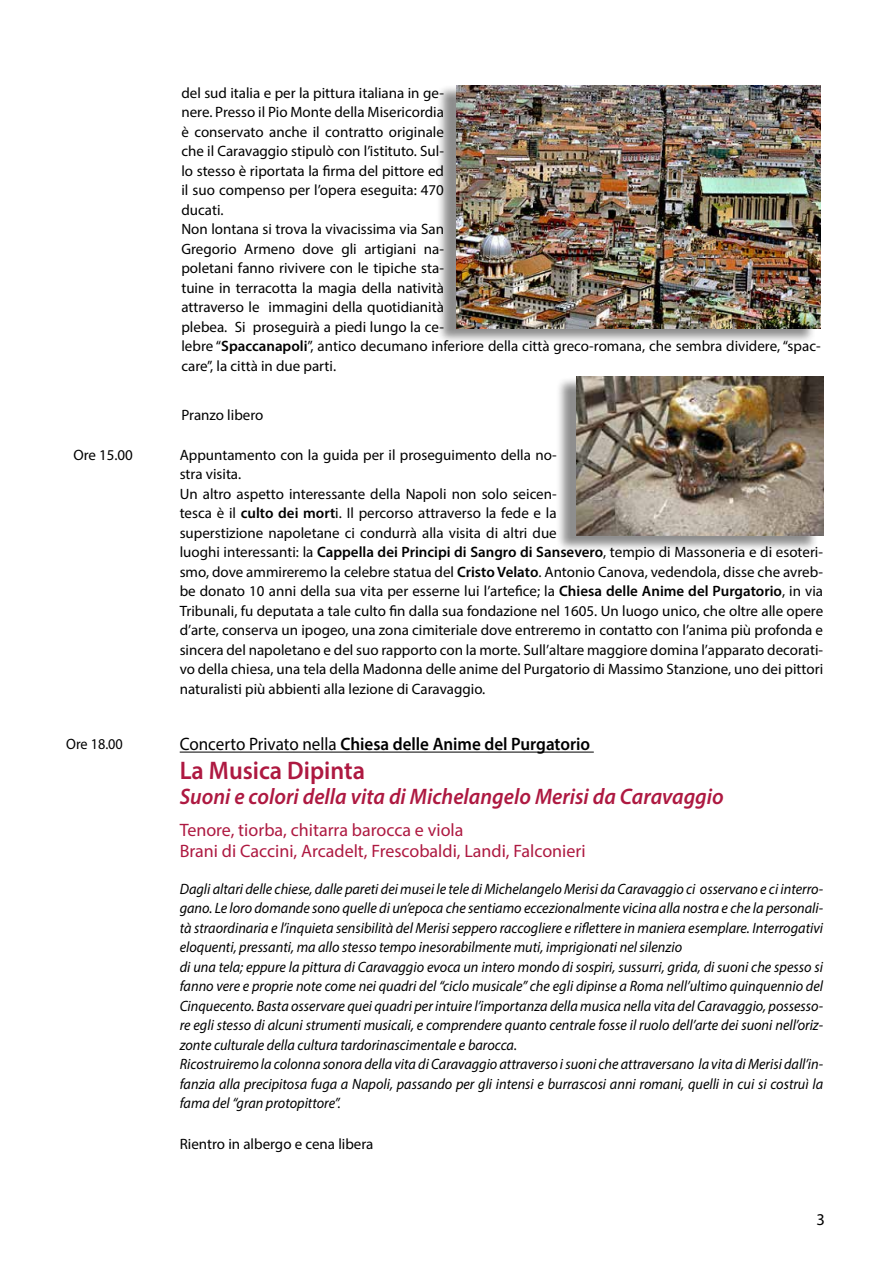
<style>
.page{position:relative;width:893px;height:1263px;background:#fff}
.page>*{position:absolute;margin:0;border:0;box-sizing:border-box;transform-origin:0 0}
.t1{font:600 25.5px "Myriad Pro";color:#ae1941;scale:.95 1}
.t2{font:italic 600 22.5px "Myriad Pro";color:#ae1941;scale:.95 1}
.t3{font:18px/21px "Myriad Pro";color:#ae1941}
.t4{font:600 18px "Myriad Pro";color:#000;scale:.95 1}
.t5{font:16.5px "Myriad Pro";color:#000}
.t6{font:15px/19.5px "Myriad Pro";color:#000}
.t7{font:italic 15px/19.5px "Myriad Pro";color:#000;scale:.95 1}
.t8{font:15px "Myriad Pro";color:#000;scale:.95 1}
.s1{font-weight:600}
.s2{font-weight:400}
</style>
<div class="page">
<div style="left:436px;top:85px;width:380px;height:259px;background:#000;opacity:.45"></div>
<img style="left:457px;top:85px;width:364px;height:243px">
<div style="left:556px;top:376px;width:263px;height:176px;background:#000;opacity:.45"></div>
<img style="left:577px;top:377px;width:246px;height:159px">
<hr style="left:180px;top:752px;width:414px;height:1px;background:#000">
<p class="t6" style="left:73px;top:445px;width:61px">Ore 15.00</p>
<p class="t6" style="left:181px;top:83px;width:641px">del sud italia e per la pittura italiana in ge-<br>nere. Presso il Pio Monte della Misericordia<br>è conservato anche il contratto originale<br>che il Caravaggio stipulò con l’istituto. Sul-<br>lo stesso è riportata la firma del pittore ed<br>il suo compenso per l’opera eseguita: 470<br>ducati.<br>Non lontana si trova la vivacissima via San<br>Gregorio Armeno dove gli artigiani na-<br>poletani fanno rivivere con le tipiche sta-<br>tuine in terracotta la magia della natività<br>attraverso le immagini della quotidianità<br>plebea. Si proseguirà a piedi lungo la ce-<br>lebre “<span class="s1">Spaccanapoli</span>”, antico decumano inferiore della città greco-romana, che sembra dividere, “spac&shy;care”, la città in due parti.</p>
<p class="t6" style="left:181px;top:405px;width:83px">Pranzo libero</p>
<p class="t6" style="left:180px;top:445px;width:645px">Appuntamento con la guida per il proseguimento della no-<br>stra visita.<br>Un altro aspetto interessante della Napoli non solo seicen-<br>tesca è il <span class="s1">culto dei mort</span>i. Il percorso attraverso la fede e la<br>superstizione napoletane ci condurrà alla visita di altri due<br>luoghi interessanti: la <span class="s1">Cappella dei Principi di Sangro di Sansevero</span>, tempio di Massoneria e di esoteri&shy;smo, dove ammireremo la celebre statua del <span class="s1">Cristo Velato</span>. Antonio Canova, vedendola, disse che avreb&shy;be donato 10 anni della sua vita per esserne lui l’artefice; la <span class="s1">Chiesa delle Anime del Purgatorio</span>, in via Tribunali, fu deputata a tale culto fin dalla sua fondazione nel 1605. Un luogo unico, che oltre alle opere d’arte, conserva un ipogeo, una zona cimiteriale dove entreremo in contatto con l’anima più profonda e sincera del napoletano e del suo rapporto con la morte. Sull’altare maggiore domina l’apparato decorati&shy;vo della chiesa, una tela della Madonna delle anime del Purgatorio di Massimo Stanzione, uno dei pittori naturalisti più abbienti alla lezione di Caravaggio.</p>
<p class="t8" style="left:66px;top:735px;width:61px">Ore 18.00</p>
<p class="t4" style="left:180px;top:733px;width:434px"><span class="s2">Concerto Privato nella</span> Chiesa delle Anime del Purgatorio</p>
<h1 class="t1" style="left:180px;top:754px;width:197px">La Musica Dipinta</h1>
<h2 class="t2" style="left:180px;top:782px;width:574px">Suoni e colori della vita di Michelangelo Merisi da Caravaggio</h2>
<p class="t3" style="left:180px;top:819px;width:407px">Tenore, tiorba, chitarra barocca e viola<br>Brani di Caccini, Arcadelt, Frescobaldi, Landi, Falconieri</p>
<p class="t7" style="left:180px;top:879px;width:679px">Dagli altari delle chiese, dalle pareti dei musei le tele di Michelangelo Merisi da Caravaggio ci osservano e ci interro&shy;gano. Le loro domande sono quelle di un’epoca che sentiamo eccezionalmente vicina alla nostra e che la personali&shy;tà straordinaria e l’inquieta sensibilità del Merisi seppero raccogliere e riflettere in maniera esemplare. Interrogativi eloquenti, pressanti, ma allo stesso tempo inesorabilmente muti, imprigionati nel silenzio<br>di una tela; eppure la pittura di Caravaggio evoca un intero mondo di sospiri, sussurri, grida, di suoni che spesso si fanno vere e proprie note come nei quadri del “ciclo musicale” che egli dipinse a Roma nell’ultimo quinquennio del Cinquecento. Basta osservare quei quadri per intuire l’importanza della musica nella vita del Caravaggio, possesso&shy;re egli stesso di alcuni strumenti musicali, e comprendere quanto centrale fosse il ruolo dell’arte dei suoni nell’oriz&shy;zonte culturale della cultura tardorinascimentale e barocca.<br>Ricostruiremo la colonna sonora della vita di Caravaggio attraverso i suoni che attraversano la vita di Merisi dall’in&shy;fanzia alla precipitosa fuga a Napoli, passando per gli intensi e burrascosi anni romani, quelli in cui si costruì la fama del “gran protopittore”.</p>
<p class="t6" style="left:180px;top:1133px;width:195px">Rientro in albergo e cena libera</p>
<p class="t5" style="left:816px;top:1210px;width:10px">3</p>
</div>
